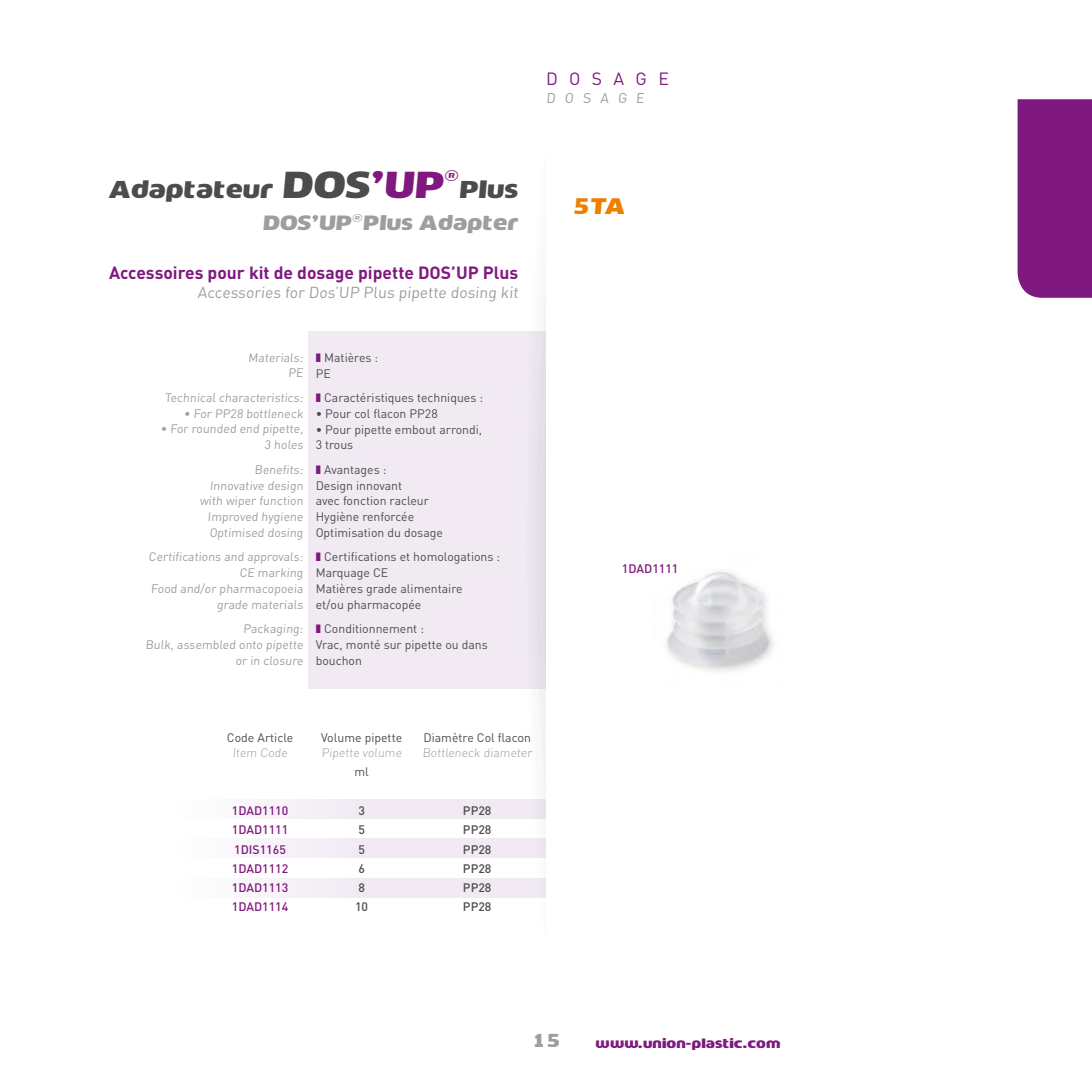
<style>
.page{position:relative;width:1092px;height:1092px;background:#fff}
.page>*{position:absolute;margin:0;border:0;box-sizing:border-box;transform-origin:0 0}
.t1{font:22.75px "Mob";color:#4c4c4e}
.t2{font:21px "Mob";color:#ee7f00}
.t3{font:19.25px "Mob";color:#9d9ea0}
.t4{font:700 17.5px "DIN";color:#80197f}
.t5{font:17.5px "DIN";color:#80197f}
.t6{font:17.5px "Mob";color:#9d9ea0}
.t7{font:15.75px "DIN";color:#9d9ea0}
.t8{font:14px "DIN";color:#9d9ea0}
.t9{font:12.25px/15.8px "DIN";color:#4c4c4e}
.t10{font:12.25px/15.8px "DIN";color:#9d9ea0;text-align:right}
.t11{font:500 12.25px "DIN";color:#80197f}
.t12{font:300 12.25px "DIN";color:#9d9ea0}
.t13{font:500 12.25px "DIN";color:#4c4c4e}
.t14{font:12.25px "Mob";color:#80197f}
.s1{font-size:35px}
.s2{font-size:35px;color:#80197f}
</style>
<div class="page">
<div style="left:309px;top:331px;width:237px;height:357px;background:#f1eaf3"></div>
<div style="left:1017px;top:99px;width:74px;height:199px;background:#80197f"></div>
<div style="left:176px;top:837px;width:369px;height:20px;background:linear-gradient(to right,#fbfafc,#ede4ef)"></div>
<div style="left:176px;top:878px;width:369px;height:20px;background:linear-gradient(to right,#fbfafc,#ede4ef)"></div>
<div style="left:176px;top:799px;width:369px;height:20px;background:linear-gradient(to right,#fbfafc,#ede4ef)"></div>
<svg style="left:524px;top:294px;width:22px;height:604px"></svg>
<img style="left:666px;top:570px;width:107px;height:102px">
<h1 class="t1" style="left:109px;top:177px;width:413px">Adaptateur <span class="s1">Dos</span><span class="s2">’UP</span><sup>®</sup>Plus</h1>
<h3 class="t3" style="left:263px;top:212px;width:259px">Dos’UP®Plus Adapter</h3>
<h3 class="t4" style="left:109px;top:261px;width:410px">Accessoires pour kit de dosage pipette DOS’UP Plus</h3>
<p class="t7" style="left:197px;top:282px;width:324px">Accessories for Dos’UP Plus pipette dosing kit</p>
<p class="t10" style="left:248px;top:349px;width:58px">Materials:<br>PE</p>
<p class="t10" style="left:165px;top:389px;width:141px">Technical characteristics:</p>
<p class="t10" style="left:184px;top:405px;width:122px">• For PP28 bottleneck</p>
<p class="t10" style="left:160px;top:421px;width:145px">• For rounded end pipette,<br>3 holes</p>
<p class="t10" style="left:200px;top:461px;width:106px">Benefits:<br>Innovative design with wiper function<br>Improved hygiene<br>Optimised dosing</p>
<p class="t10" style="left:148px;top:548px;width:157px">Certifications and approvals:<br>CE marking<br>Food and/or pharmacopoeia grade materials</p>
<p class="t10" style="left:145px;top:620px;width:161px">Packaging:<br>Bulk, assembled onto pipette or in closure</p>
<p class="t9" style="left:315px;top:349px;width:64px;text-indent:8px">Matières :<br>PE</p>
<p class="t9" style="left:324px;top:389px;width:160px">Caractéristiques techniques :</p>
<p class="t9" style="left:315px;top:405px;width:124px">• Pour col flacon PP28</p>
<p class="t9" style="left:315px;top:421px;width:168px">• Pour pipette embout arrondi,<br>3 trous</p>
<p class="t9" style="left:315px;top:461px;width:129px;text-indent:8px">Avantages :<br>Design innovant<br>avec fonction racleur<br>Hygiène renforcée<br>Optimisation du dosage</p>
<p class="t9" style="left:315px;top:549px;width:186px;text-indent:8px">Certifications et homologations :<br>Marquage CE<br>Matières grade alimentaire<br>et/ou pharmacopée</p>
<p class="t9" style="left:315px;top:620px;width:174px;text-indent:8px">Conditionnement :<br>Vrac, monté sur pipette ou dans bouchon</p>
<h3 class="t5" style="left:546px;top:67px;width:124px">D O S A G E</h3>
<p class="t8" style="left:546px;top:90px;width:101px">D O S A G E</p>
<h2 class="t2" style="left:572px;top:195px;width:57px">5TA</h2>
<p class="t11" style="left:622px;top:561px;width:58px">1DAD1111</p>
<p class="t9" style="left:227px;top:729px;width:68px">Code Article</p>
<p class="t9" style="left:321px;top:729px;width:82px">Volume pipette</p>
<p class="t9" style="left:423px;top:729px;width:109px">Diamètre Col flacon</p>
<p class="t12" style="left:232px;top:745px;width:58px">Item Code</p>
<p class="t12" style="left:321px;top:745px;width:83px">Pipette volume</p>
<p class="t12" style="left:422px;top:745px;width:112px">Bottleneck diameter</p>
<p class="t9" style="left:354px;top:763px;width:16px">ml</p>
<p class="t11" style="left:232px;top:802px;width:58px">1DAD1110</p>
<p class="t13" style="left:358px;top:802px;width:8px">3</p>
<p class="t13" style="left:463px;top:802px;width:30px">PP28</p>
<p class="t11" style="left:232px;top:821px;width:58px">1DAD1111</p>
<p class="t13" style="left:358px;top:821px;width:8px">5</p>
<p class="t13" style="left:463px;top:821px;width:30px">PP28</p>
<p class="t11" style="left:234px;top:841px;width:53px">1DIS1165</p>
<p class="t13" style="left:358px;top:841px;width:8px">5</p>
<p class="t13" style="left:463px;top:841px;width:30px">PP28</p>
<p class="t11" style="left:232px;top:860px;width:58px">1DAD1112</p>
<p class="t13" style="left:358px;top:860px;width:8px">6</p>
<p class="t13" style="left:463px;top:860px;width:30px">PP28</p>
<p class="t11" style="left:232px;top:879px;width:58px">1DAD1113</p>
<p class="t13" style="left:358px;top:879px;width:8px">8</p>
<p class="t13" style="left:463px;top:879px;width:30px">PP28</p>
<p class="t11" style="left:232px;top:898px;width:58px">1DAD1114</p>
<p class="t13" style="left:355px;top:898px;width:15px">10</p>
<p class="t13" style="left:463px;top:898px;width:30px">PP28</p>
<h3 class="t6" style="left:531px;top:1030px;width:31px">15</h3>
<p class="t14" style="left:595px;top:1035px;width:186px">www.union-plastic.com</p>
</div>
